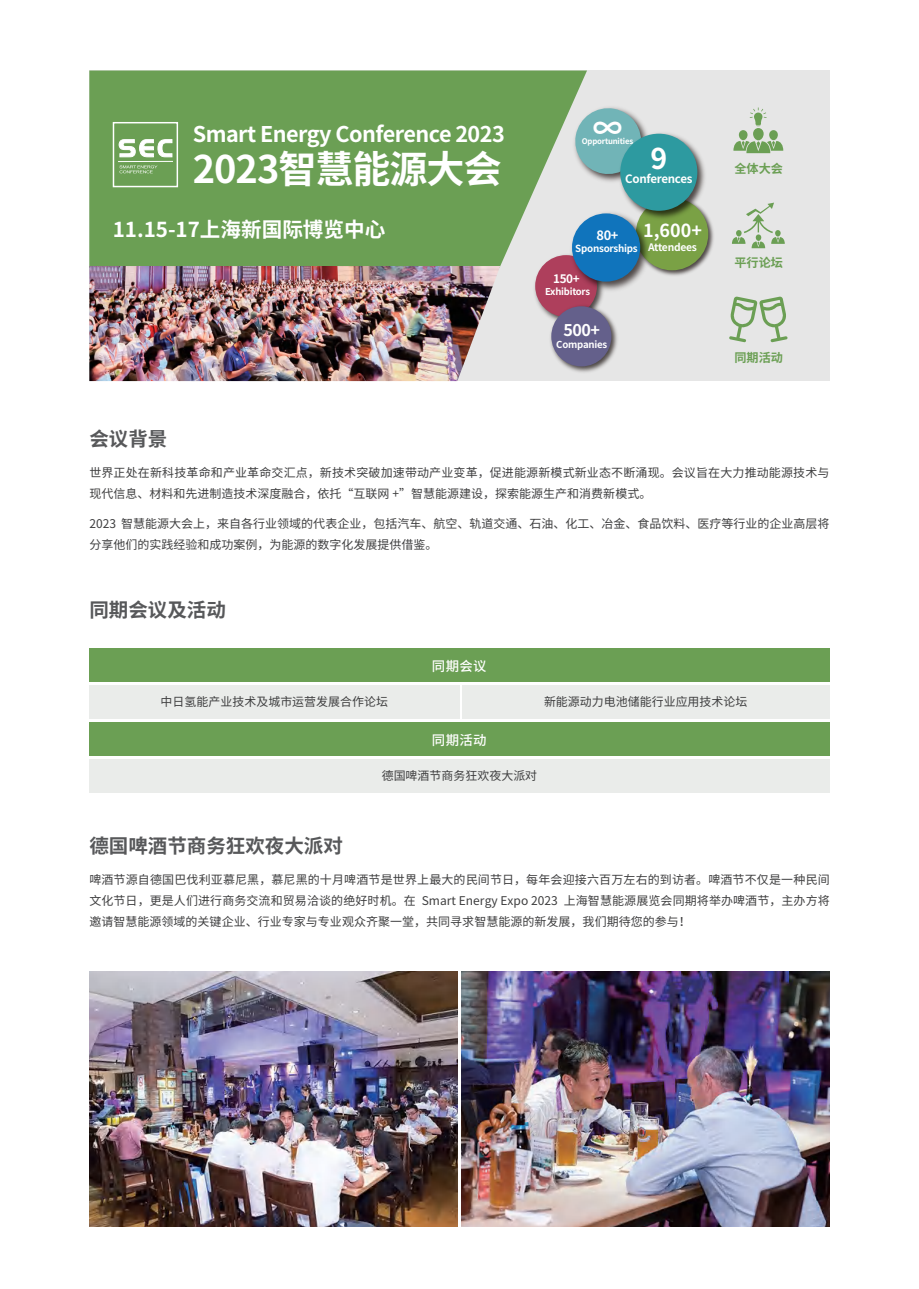
<style>
.page{position:relative;width:919px;height:1289px;background:#fff}
.page>*{position:absolute;margin:0;border:0;box-sizing:border-box;transform-origin:0 0}
.t1{font:700 37.95px "Source Han Sans CN";letter-spacing:-.025em;color:#fff}
.t2{font:700 29.55px "Source Han Sans CN";color:#fff}
.t3{font:700 28.5px "Source Han Sans CN";color:#fff}
.t4{font:700 21.6px "Source Han Sans CN";letter-spacing:-.025em;color:#fff}
.t5{font:700 20.55px "Source Han Sans CN";color:#fff}
.t6{font:700 19.5px "Source Han Sans CN";color:#57585a}
.t7{font:700 18px "Source Han Sans CN";color:#fff}
.t8{font:700 16.2px "Source Han Sans CN";color:#fff}
.t9{font:500 13.5px "Source Han Sans CN";letter-spacing:.025em;color:#fff}
.t10{font:700 12.9px "Source Han Sans CN";color:#fff}
.t11{font:700 12.15px "Source Han Sans CN";color:#6b9f54}
.t12{font:12px/21px "Source Han Sans CN";color:#3e3e3f}
.t13{font:700 11.7px "Source Han Sans CN";color:#fff}
.t14{font:700 11.55px "Source Han Sans CN";letter-spacing:-.025em;color:#fff}
.t15{font:700 10.35px "Source Han Sans CN";letter-spacing:-.025em;color:#fff}
.t16{font:700 9.75px "Source Han Sans CN";letter-spacing:-.025em;color:#fff}
.t17{font:700 9.6px "Source Han Sans CN";letter-spacing:-.025em;color:#fff}
.t18{font:700 9.45px "Source Han Sans CN";letter-spacing:-.025em;color:#fff}
.t19{font:700 7.8px "Source Han Sans CN";letter-spacing:-.025em;color:#fff}
</style>
<div class="page">
<div style="left:462px;top:684px;width:367px;height:34px;background:#eaecea"></div>
<div style="left:89px;top:71px;width:740px;height:310px;background:#e6e6e6"></div>
<div style="left:89px;top:71px;width:498px;height:196px;background:#6b9f54"></div>
<img style="left:653px;top:217px;width:61px;height:59px">
<div style="left:635px;top:198px;width:73px;height:72px;background:#7aa145;border-radius:50%"></div>
<img style="left:531px;top:251px;width:72px;height:64px">
<div style="left:535px;top:255px;width:62px;height:62px;background:#ae3f5c;border-radius:50%"></div>
<img style="left:567px;top:209px;width:86px;height:85px">
<div style="left:572px;top:213px;width:68px;height:68px;background:#1074bc;border-radius:50%"></div>
<img style="left:547px;top:303px;width:71px;height:70px">
<div style="left:551px;top:306px;width:60px;height:60px;background:#64608b;border-radius:50%"></div>
<img style="left:570px;top:104px;width:75px;height:82px">
<svg style="left:572px;top:105px;width:71px;height:72px"></svg>
<img style="left:616px;top:129px;width:92px;height:93px">
<div style="left:620px;top:134px;width:77px;height:77px;background:#2d9aa0;border-radius:50%"></div>
<svg style="left:732px;top:203px;width:52px;height:45px"></svg>
<div style="left:738px;top:130px;width:9px;height:10px;background:#6b9f54;border-radius:50%"></div>
<div style="left:769px;top:130px;width:8px;height:10px;background:#6b9f54;border-radius:50%"></div>
<div style="left:753px;top:128px;width:10px;height:12px;background:#6b9f54;border-radius:50%"></div>
<svg style="left:733px;top:141px;width:50px;height:12px"></svg>
<svg style="left:749px;top:107px;width:17px;height:19px"></svg>
<svg style="left:729px;top:296px;width:58px;height:46px"></svg>
<div style="left:113px;top:122px;width:65px;height:65px;background:#6b9f54;border:1px solid #fff"></div>
<svg style="left:118px;top:139px;width:55px;height:19px"></svg>
<hr style="left:118px;top:161px;width:55px;height:1px;background:#fff">
<svg style="left:119px;top:165px;width:38px;height:8px"></svg>
<img style="left:89px;top:266px;width:411px;height:115px">
<div style="left:89px;top:759px;width:740px;height:34px;background:#eaecea"></div>
<div style="left:89px;top:722px;width:740px;height:34px;background:#6b9f54"></div>
<div style="left:89px;top:647px;width:740px;height:34px;background:#6b9f54"></div>
<img style="left:89px;top:971px;width:368px;height:255px">
<img style="left:461px;top:971px;width:368px;height:255px">
<div style="left:89px;top:684px;width:370px;height:34px;background:#eaecea"></div>
<h2 class="t2" style="left:593px;top:112px;width:31px">∞</h2>
<h3 class="t4" style="left:193px;top:121px;width:313px">Smart Energy Conference 2023</h3>
<h1 class="t1" style="left:193px;top:148px;width:310px">2023智慧能源大会</h1>
<h3 class="t5" style="left:113px;top:218px;width:274px">11.15-17上海新国际博览中心</h3>
<h3 class="t7" style="left:643px;top:220px;width:60px">1,600+</h3>
<p class="t15" style="left:648px;top:241px;width:50px">Attendees</p>
<p class="t19" style="left:581px;top:136px;width:53px">Opportunities</p>
<h3 class="t3" style="left:650px;top:142px;width:18px">9</h3>
<p class="t14" style="left:625px;top:172px;width:69px">Conferences</p>
<p class="t10" style="left:596px;top:228px;width:24px">80+</p>
<p class="t16" style="left:575px;top:243px;width:64px">Sponsorships</p>
<p class="t13" style="left:553px;top:272px;width:28px">150+</p>
<p class="t18" style="left:545px;top:286px;width:46px">Exhibitors</p>
<h3 class="t8" style="left:563px;top:321px;width:38px">500+</h3>
<p class="t17" style="left:556px;top:339px;width:52px">Companies</p>
<p class="t11" style="left:734px;top:162px;width:50px">全体大会</p>
<p class="t11" style="left:734px;top:255px;width:50px">平行论坛</p>
<p class="t11" style="left:734px;top:351px;width:50px">同期活动</p>
<h3 class="t6" style="left:89px;top:427px;width:79px">会议背景</h3>
<p class="t12" style="left:89px;top:462px;width:741px">世界正处在新科技革命和产业革命交汇点，新技术突破加速带动产业变革，促进能源新模式新业态不断涌现。会议旨在大力推动能源技术与现代信息、材料和先进制造技术深度融合，依托“互联网 +”智慧能源建设，探索能源生产和消费新模式。</p>
<p class="t12" style="left:89px;top:513px;width:741px">2023 智慧能源大会上，来自各行业领域的代表企业，包括汽车、航空、轨道交通、石油、化工、冶金、食品饮料、医疗等行业的企业高层将分享他们的实践经验和成功案例，为能源的数字化发展提供借鉴。</p>
<h3 class="t6" style="left:89px;top:598px;width:138px">同期会议及活动</h3>
<p class="t9" style="left:432px;top:658px;width:56px">同期会议</p>
<p class="t12" style="left:161px;top:691px;width:229px">中日氢能产业技术及城市运营发展合作论坛</p>
<p class="t12" style="left:544px;top:691px;width:205px">新能源动力电池储能行业应用技术论坛</p>
<h3 class="t6" style="left:89px;top:835px;width:255px">德国啤酒节商务狂欢夜大派对</h3>
<p class="t9" style="left:432px;top:732px;width:56px">同期活动</p>
<p class="t12" style="left:381px;top:765px;width:157px">德国啤酒节商务狂欢夜大派对</p>
<p class="t12" style="left:89px;top:869px;width:741px;text-align:justify">啤酒节源自德国巴伐利亚慕尼黑，慕尼黑的十月啤酒节是世界上最大的民间节日，每年会迎接六百万左右的到访者。啤酒节不仅是一种民间文化节日，更是人们进行商务交流和贸易洽谈的绝好时机。在 Smart Energy Expo 2023 上海智慧能源展览会同期将举办啤酒节，主办方将邀请智慧能源领域的关键企业、行业专家与专业观众齐聚一堂，共同寻求智慧能源的新发展，我们期待您的参与！</p>
</div>
